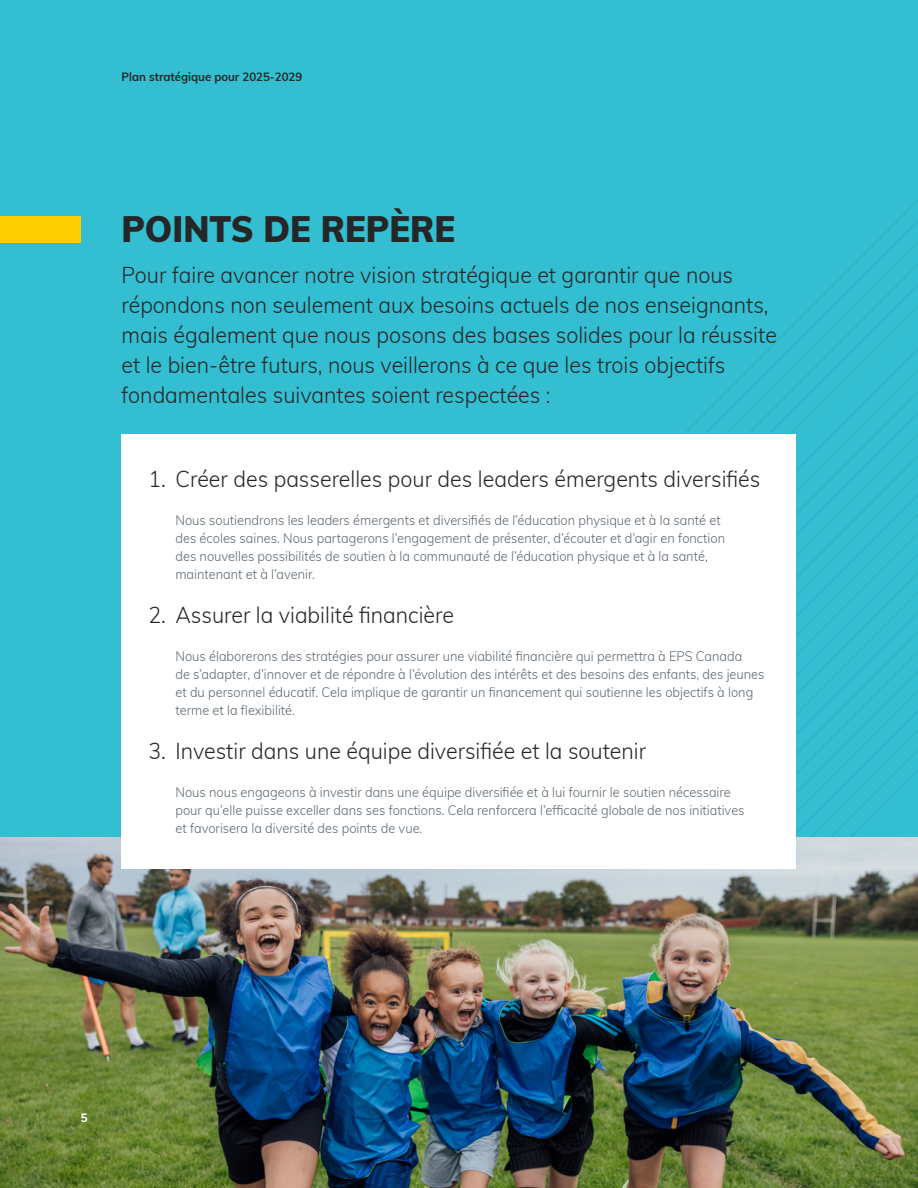
<style>
.page{position:relative;width:918px;height:1188px;background:#33bed2}
.page>*{position:absolute;margin:0;border:0;box-sizing:border-box;transform-origin:0 0}
.t1{font:900 36px "Muli";color:#262626;scale:.95 1}
.t2{font:300 22.5px/30px "Muli";color:#262626;scale:.95 1}
.t3{font:300 13.5px/18px "Muli";color:#5b6770;scale:.95 1}
.t4{font:700 12px "Muli";color:#262626;scale:.95 1}
.t5{font:800 12px "Muli";color:#fff;scale:.95 1}
</style>
<div class="page">
<img style="left:0;top:837px;width:918px;height:351px">
<div style="left:122px;top:434px;width:674px;height:434px;background:#fff"></div>
<div style="left:0;top:216px;width:81px;height:27px;background:#ffcd00"></div>
<p class="t4" style="left:122px;top:68px;width:192px">Plan stratégique pour 2025-2029</p>
<h1 class="t1" style="left:122px;top:202px;width:353px">POINTS DE REPÈRE</h1>
<p class="t2" style="left:122px;top:259px;width:691px">Pour faire avancer notre vision stratégique et garantir que nous répondons non seulement aux besoins actuels de nos enseignants, mais également que nous posons des bases solides pour la réussite et le bien-être futurs, nous veillerons à ce que les trois objectifs fondamentales suivantes soient respectées :</p>
<h2 class="t2" style="left:148px;top:463px;width:646px">1. Créer des passerelles pour des leaders émergents diversifiés</h2>
<p class="t3" style="left:176px;top:511px;width:580px">Nous soutiendrons les leaders émergents et diversifiés de l’éducation physique et à la santé et des écoles saines. Nous partagerons l’engagement de présenter, d’écouter et d’agir en fonction des nouvelles possibilités de soutien à la communauté de l’éducation physique et à la santé, maintenant et à l’avenir.</p>
<h2 class="t2" style="left:148px;top:599px;width:323px">2. Assurer la viabilité financière</h2>
<p class="t3" style="left:176px;top:647px;width:622px">Nous élaborerons des stratégies pour assurer une viabilité financière qui permettra à EPS Canada<br>de s’adapter, d’innover et de répondre à l’évolution des intérêts et des besoins des enfants, des jeunes et du personnel éducatif. Cela implique de garantir un financement qui soutienne les objectifs à long terme et la flexibilité.</p>
<h2 class="t2" style="left:148px;top:734px;width:525px">3. Investir dans une équipe diversifiée et la soutenir</h2>
<p class="t3" style="left:176px;top:782px;width:601px">Nous nous engageons à investir dans une équipe diversifiée et à lui fournir le soutien nécessaire pour qu’elle puisse exceller dans ses fonctions. Cela renforcera l’efficacité globale de nos initiatives et favorisera la diversité des points de vue.</p>
<p class="t5" style="left:81px;top:1109px;width:9px">5</p>
</div>
